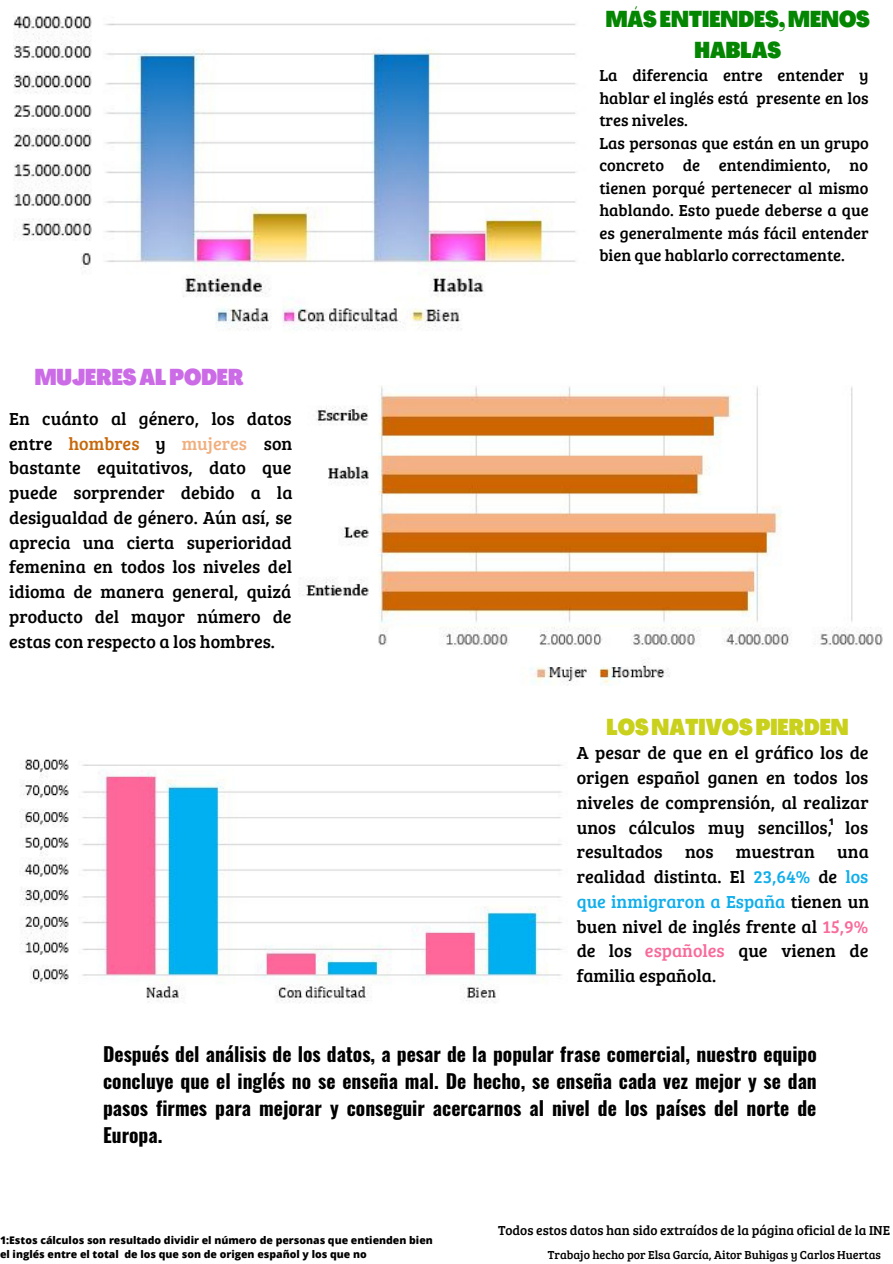
<style>
.page{position:relative;width:893px;height:1264px;background:#fff}
.page>*{position:absolute;margin:0;border:0;box-sizing:border-box;transform-origin:0 0}
.t1{font:900 22.5px/31.5px "Agrandir Tight";color:#058602;text-align:center}
.t2{font:900 22.5px "Agrandir Tight";color:#c9d11d}
.t3{font:900 22.5px "Agrandir Tight";color:#cb6ce6}
.t4{font:700 19.5px/27px "Oswald";color:#000;text-align:justify}
.t5{font:18px/24.8px "Bree Serif";color:#000;text-align:justify}
.t6{font:16.5px/22.5px "Bree Serif";color:#000}
.t7{font:13.5px "Bree Serif";color:#000}
.t8{font:12px "Bree Serif";color:#000}
.t9{font:800 10.5px/14px "Open Sans";color:#000}
.t10{font:800 9px "Open Sans";color:#000}
.s1{color:#c7670b}
.s2{color:#f0af7f}
.s3{color:#10aeeb}
.s4{color:#f86a9b}
</style>
<div class="page">
<img style="left:13px;top:16px;width:563px;height:315px">
<img style="left:298px;top:386px;width:585px;height:300px">
<img style="left:20px;top:759px;width:543px;height:243px">
<p class="t1" style="left:605px;top:5px;width:266px">MÁSENTIENDES,MENOS<br>HABLAS</p>
<p class="t3" style="left:35px;top:368px;width:210px">MUJERESALPODER</p>
<p class="t5" style="left:9px;top:405px;width:285px">En cuánto al género, los datos entre <span class="s1">hombres</span> y <span class="s2">mujeres</span> son bastante equitativos, dato que puede sorprender debido a la desigualdad de género. Aún así, se aprecia una cierta superioridad femenina en todos los niveles del idioma de manera general, quizá producto del mayor número de estas con respecto a los hombres.</p>
<p class="t6" style="left:599px;top:64px;width:271px">La diferencia entre entender y hablar el inglés está presente en los tres niveles.<br>Las personas que están en un grupo concreto de entendimiento, no tienen porqué pertenecer al mismo hablando. Esto puede deberse a que es generalmente más fácil entender bien que hablarlo correctamente.</p>
<p class="t2" style="left:606px;top:718px;width:244px">LOSNATIVOSPIERDEN</p>
<p class="t5" style="left:576px;top:740px;width:294px">A pesar de que en el gráfico los de origen español ganen en todos los niveles de comprensión, al realizar unos cálculos muy sencillos, los resultados nos muestran una realidad distinta. El <span class="s3">23,64%</span> de <span class="s3">los que inmigraron a España</span> tienen un buen nivel de inglés frente al <span class="s4">15,9% </span>de los <span class="s4">españoles</span> que vienen de familia española.</p>
<p class="t10" style="left:828px;top:815px;width:7px">1</p>
<p class="t4" style="left:103px;top:1039px;width:715px">Después del análisis de los datos, a pesar de la popular frase comercial, nuestro equipo concluye que el inglés no se enseña mal. De hecho, se enseña cada vez mejor y se dan pasos firmes para mejorar y conseguir acercarnos al nivel de los países del norte de Europa.</p>
<p class="t9" style="left:0;top:1233px;width:434px">1:Estos cálculos son resultado dividir el número de personas que entienden bien el inglés entre el total de los que son de origen español y los que no</p>
<p class="t7" style="left:498px;top:1220px;width:393px">Todos estos datos han sido extraídos de la página oficial de la INE</p>
<p class="t8" style="left:547px;top:1245px;width:334px">Trabajo hecho por Elsa García, Aitor Buhigas y Carlos Huertas</p>
</div>
